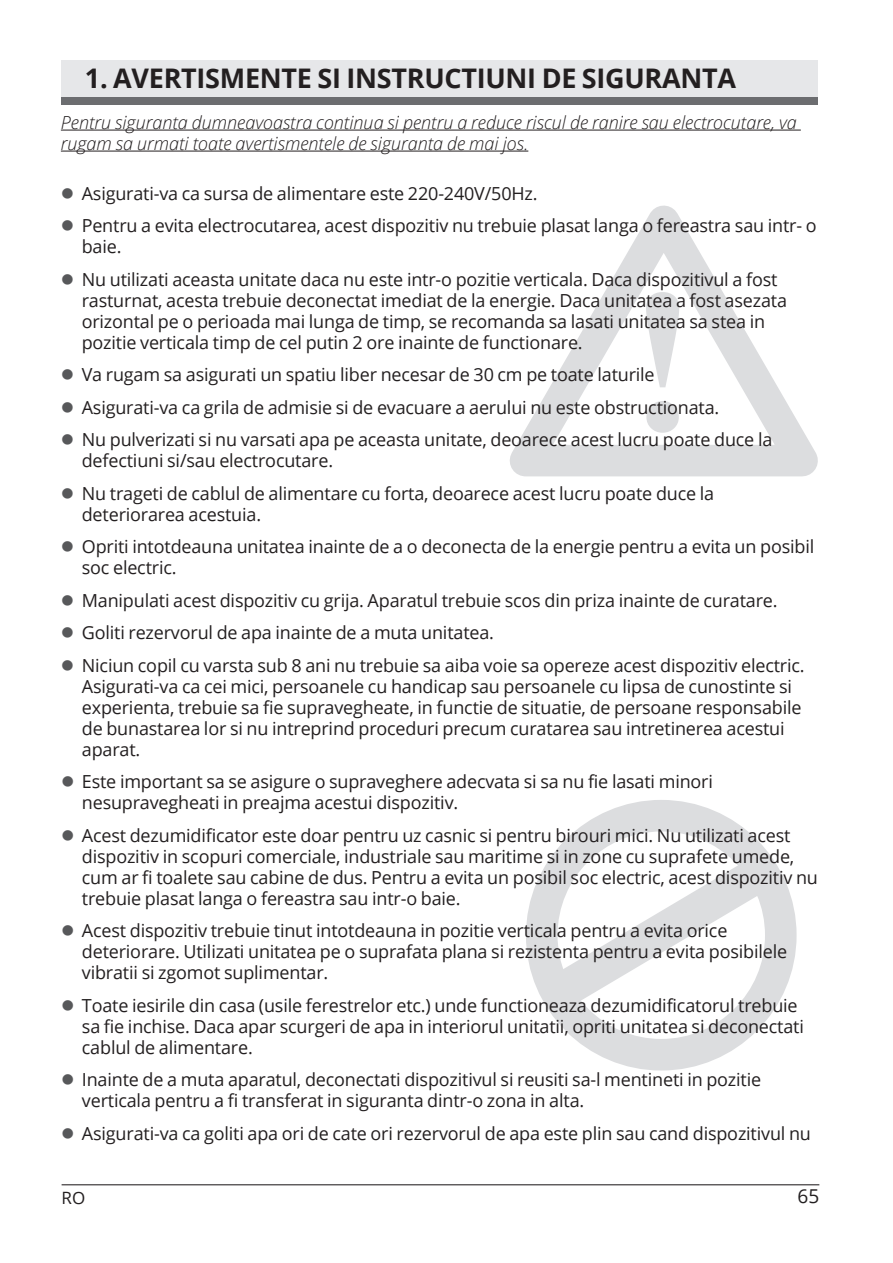
<style>
.page{position:relative;width:893px;height:1263px;background:#fff}
.page>*{position:absolute;margin:0;border:0;box-sizing:border-box;transform-origin:0 0}
.t1{font:700 197.25px "Optima";color:#dcdddf}
.t2{font:700 27px "Open Sans";letter-spacing:-.01em;color:#231f20}
.t3{font:19.05px "Open Sans";color:#231f20}
.t4{font:18px/21px "Open Sans";letter-spacing:-.01em;color:#231f20}
.t5{font:italic 300 18px/21px "Open Sans";color:#231f20}
.t6{font:16.95px "Open Sans";color:#231f20}
.s1{color:#57585a}
</style>
<div class="page">
<hr style="left:62px;top:1184px;width:757px;height:1px;background:#231f20">
<div style="left:526px;top:800px;width:271px;height:270px;border:32px solid #dcdddf;border-radius:50%"></div>
<svg style="left:526px;top:826px;width:271px;height:214px"></svg>
<svg style="left:510px;top:205px;width:308px;height:272px"></svg>
<div style="left:62px;top:60px;width:756px;height:37px;background:#e6e7e9"></div>
<div style="left:62px;top:97px;width:756px;height:7px;background:#6c6d70"></div>
<hr style="left:61px;top:130px;width:740px;height:1px;background:#231f20">
<hr style="left:61px;top:151px;width:467px;height:1px;background:#231f20">
<h2 class="t2" style="left:85px;top:59px;width:653px">1. AVERTISMENTE SI INSTRUCTIUNI DE SIGURANTA</h2>
<p class="t5" style="left:61px;top:111px;width:737px">Pentru siguranta dumneavoastra continua si pentru a reduce riscul de ranire sau electrocutare, va rugam sa urmati toate avertismentele de siguranta de mai jos.</p>
<p class="t4" style="left:61px;top:182px;width:478px"><span class="s1">●</span> Asigurati-va ca sursa de alimentare este 220-240V/50Hz.</p>
<p class="t4" style="left:82px;top:215px;width:736px;text-indent:-21px"><span class="s1">●</span> Pentru a evita electrocutarea, acest dispozitiv nu trebuie plasat langa o fereastra sau intr- o baie.</p>
<p class="t4" style="left:82px;top:268px;width:707px;text-indent:-21px"><span class="s1">●</span> Nu utilizati aceasta unitate daca nu este intr-o pozitie verticala. Daca dispozitivul a fost rasturnat, acesta trebuie deconectat imediat de la energie. Daca unitatea a fost asezata orizontal pe o perioada mai lunga de timp, se recomanda sa lasati unitatea sa stea in pozitie verticala timp de cel putin 2 ore inainte de functionare.</p>
<p class="t4" style="left:61px;top:364px;width:595px"><span class="s1">●</span> Va rugam sa asigurati un spatiu liber necesar de 30 cm pe toate laturile</p>
<p class="t4" style="left:61px;top:396px;width:660px"><span class="s1">●</span> Asigurati-va ca grila de admisie si de evacuare a aerului nu este obstructionata.</p>
<p class="t4" style="left:82px;top:429px;width:692px;text-indent:-21px"><span class="s1">●</span> Nu pulverizati si nu varsati apa pe aceasta unitate, deoarece acest lucru poate duce la defectiuni si/sau electrocutare.</p>
<p class="t4" style="left:82px;top:482px;width:634px;text-indent:-21px"><span class="s1">●</span> Nu trageti de cablul de alimentare cu forta, deoarece acest lucru poate duce la deteriorarea acestuia.</p>
<p class="t4" style="left:82px;top:536px;width:734px;text-indent:-21px"><span class="s1">●</span> Opriti intotdeauna unitatea inainte de a o deconecta de la energie pentru a evita un posibil soc electric.</p>
<p class="t4" style="left:61px;top:589px;width:718px"><span class="s1">●</span> Manipulati acest dispozitiv cu grija. Aparatul trebuie scos din priza inainte de curatare.</p>
<p class="t4" style="left:61px;top:622px;width:435px"><span class="s1">●</span> Goliti rezervorul de apa inainte de a muta unitatea.</p>
<p class="t4" style="left:82px;top:654px;width:724px;text-indent:-21px"><span class="s1">●</span> Niciun copil cu varsta sub 8 ani nu trebuie sa aiba voie sa opereze acest dispozitiv electric.<br>Asigurati-va ca cei mici, persoanele cu handicap sau persoanele cu lipsa de cunostinte si experienta, trebuie sa fie supravegheate, in functie de situatie, de persoane responsabile de bunastarea lor si nu intreprind proceduri precum curatarea sau intretinerea acestui aparat.</p>
<p class="t4" style="left:82px;top:771px;width:633px;text-indent:-21px"><span class="s1">●</span> Este important sa se asigure o supraveghere adecvata si sa nu fie lasati minori nesupravegheati in preajma acestui dispozitiv.</p>
<p class="t4" style="left:82px;top:824px;width:738px;text-indent:-21px"><span class="s1">●</span> Acest dezumidificator este doar pentru uz casnic si pentru birouri mici. Nu utilizati acest dispozitiv in scopuri comerciale, industriale sau maritime si in zone cu suprafete umede, cum ar fi toalete sau cabine de dus. Pentru a evita un posibil soc electric, acest dispozitiv nu trebuie plasat langa o fereastra sau intr-o baie.</p>
<p class="t4" style="left:82px;top:920px;width:707px;text-indent:-21px"><span class="s1">●</span> Acest dispozitiv trebuie tinut intotdeauna in pozitie verticala pentru a evita orice deteriorare. Utilizati unitatea pe o suprafata plana si rezistenta pentru a evita posibilele vibratii si zgomot suplimentar.</p>
<p class="t4" style="left:82px;top:994px;width:724px;text-indent:-21px"><span class="s1">●</span> Toate iesirile din casa (usile ferestrelor etc.) unde functioneaza dezumidificatorul trebuie sa fie inchise. Daca apar scurgeri de apa in interiorul unitatii, opriti unitatea si deconectati cablul de alimentare.</p>
<p class="t4" style="left:82px;top:1068px;width:681px;text-indent:-21px"><span class="s1">●</span> Inainte de a muta aparatul, deconectati dispozitivul si reusiti sa-l mentineti in pozitie verticala pentru a fi transferat in siguranta dintr-o zona in alta.</p>
<p class="t4" style="left:61px;top:1122px;width:751px"><span class="s1">●</span> Asigurati-va ca goliti apa ori de cate ori rezervorul de apa este plin sau cand dispozitivul nu</p>
<h1 class="t1" style="left:630px;top:248px;width:67px">!</h1>
<p class="t6" style="left:62px;top:1186px;width:25px">RO</p>
<p class="t3" style="left:797px;top:1183px;width:23px">65</p>
</div>
